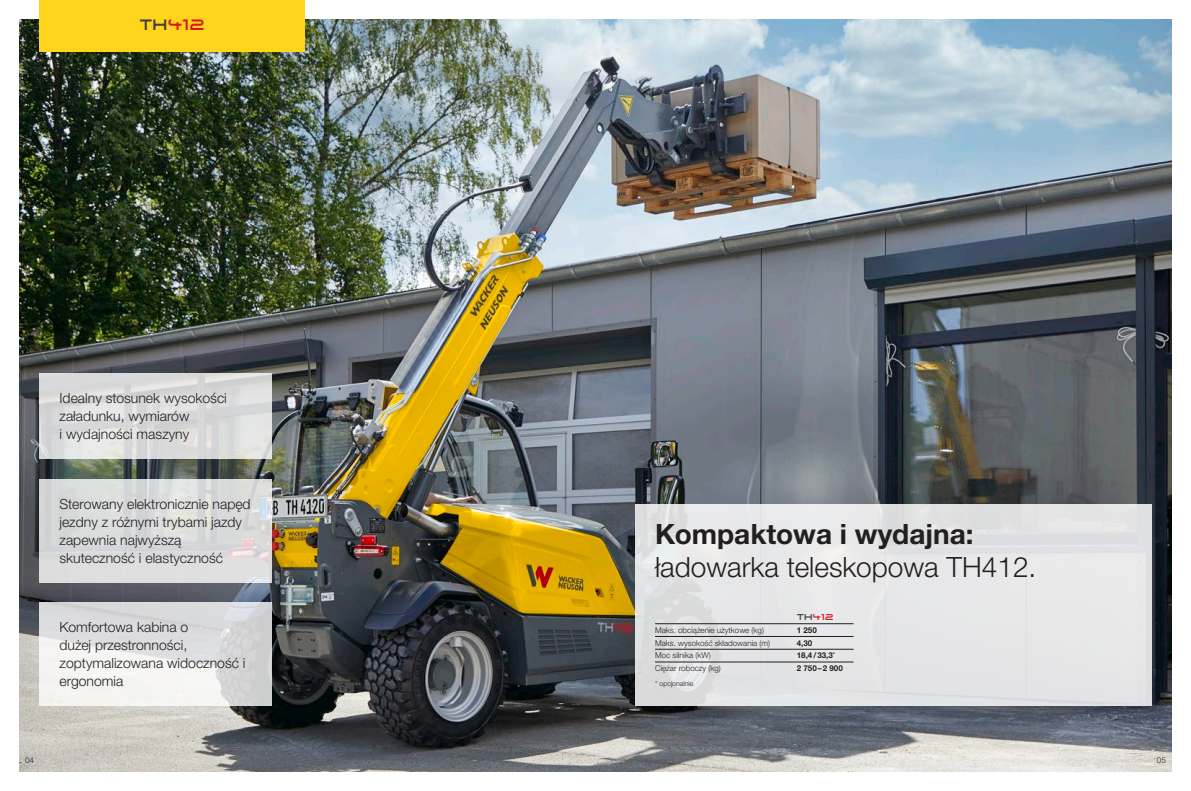
<style>
.page{position:relative;width:1191px;height:791px;background:#fff}
.page>*{position:absolute;margin:0;border:0;box-sizing:border-box;transform-origin:0 0}
.t1{font:300 28px "Helvetica Neue LTW1 G";color:#231f20}
.t2{font:700 28px "Helvetica Neue LTW1 G";color:#231f20}
.t3{font:16px "Wacker Neuson";color:#d7171f}
.t4{font:300 14px/18px "Helvetica Neue LTW1 G";color:#231f20}
.t5{font:9px "Wacker Neuson";color:#d7171f}
.t6{font:300 8px "Helvetica Neue LTW1 G";color:#231f20}
.t7{font:700 8px "Helvetica Neue LTW1 G";color:#231f20}
.t8{font:300 7px "Helvetica Neue LTW1 G";color:#231f20}
.s1{color:#3e3e3f}
</style>
<div class="page">
<img style="left:20px;top:20px;width:1151px;height:751px">
<div style="left:635px;top:505px;width:516px;height:201px;background:#e5e6e7"></div>
<div style="left:40px;top:0;width:265px;height:51px;background:#fed41d"></div>
<svg style="left:40px;top:479px;width:232px;height:103px;background:#dadbdb"></svg>
<svg style="left:40px;top:373px;width:232px;height:86px;background:#dbdcdc"></svg>
<svg style="left:40px;top:602px;width:232px;height:104px"></svg>
<hr style="left:655px;top:623px;width:142px;height:1px;background:#231f20">
<hr style="left:797px;top:623px;width:56px;height:1px;background:#231f20">
<hr style="left:655px;top:636px;width:142px;height:1px;background:#231f20">
<hr style="left:797px;top:636px;width:56px;height:1px;background:#231f20">
<hr style="left:655px;top:649px;width:142px;height:1px;background:#231f20">
<hr style="left:797px;top:649px;width:56px;height:1px;background:#231f20">
<hr style="left:655px;top:662px;width:142px;height:1px;background:#231f20">
<hr style="left:797px;top:662px;width:56px;height:1px;background:#231f20">
<p class="t3" style="left:140px;top:18px;width:67px"><span class="s1">TH</span>412</p>
<p class="t4" style="left:60px;top:389px;width:169px">Idealny stosunek wysokości załadunku, wymiarów<br>i wydajności maszyny</p>
<p class="t4" style="left:60px;top:494px;width:193px">Sterowany elektronicznie napęd jezdny z różnymi trybami jazdy zapewnia najwyższą skuteczność i elastyczność</p>
<p class="t4" style="left:60px;top:618px;width:187px">Komfortowa kabina o<br>dużej przestronności, zoptymalizowana widoczność i ergonomia</p>
<h1 class="t2" style="left:655px;top:517px;width:320px">Kompaktowa i wydajna:</h1>
<h1 class="t1" style="left:655px;top:549px;width:383px">ładowarka teleskopowa TH412.</h1>
<p class="t5" style="left:797px;top:613px;width:38px"><span class="s1">TH</span>412</p>
<p class="t6" style="left:655px;top:625px;width:110px">Maks. obciążenie użytkowe (kg)</p>
<p class="t7" style="left:797px;top:625px;width:22px">1 250</p>
<p class="t6" style="left:655px;top:638px;width:116px">Maks. wysokość składowania (m)</p>
<p class="t7" style="left:797px;top:638px;width:17px">4,30</p>
<p class="t6" style="left:655px;top:651px;width:57px">Moc silnika (kW)</p>
<p class="t7" style="left:797px;top:651px;width:40px">18,4/33,3<sup>*</sup></p>
<p class="t6" style="left:655px;top:664px;width:67px">Ciężar roboczy (kg)</p>
<p class="t7" style="left:797px;top:663px;width:48px">2 750–2 900</p>
<p class="t8" style="left:655px;top:679px;width:40px">* opcjonalnie</p>
<p class="t6" style="left:25px;top:755px;width:10px">04</p>
<p class="t6" style="left:1157px;top:755px;width:10px">05</p>
</div>
